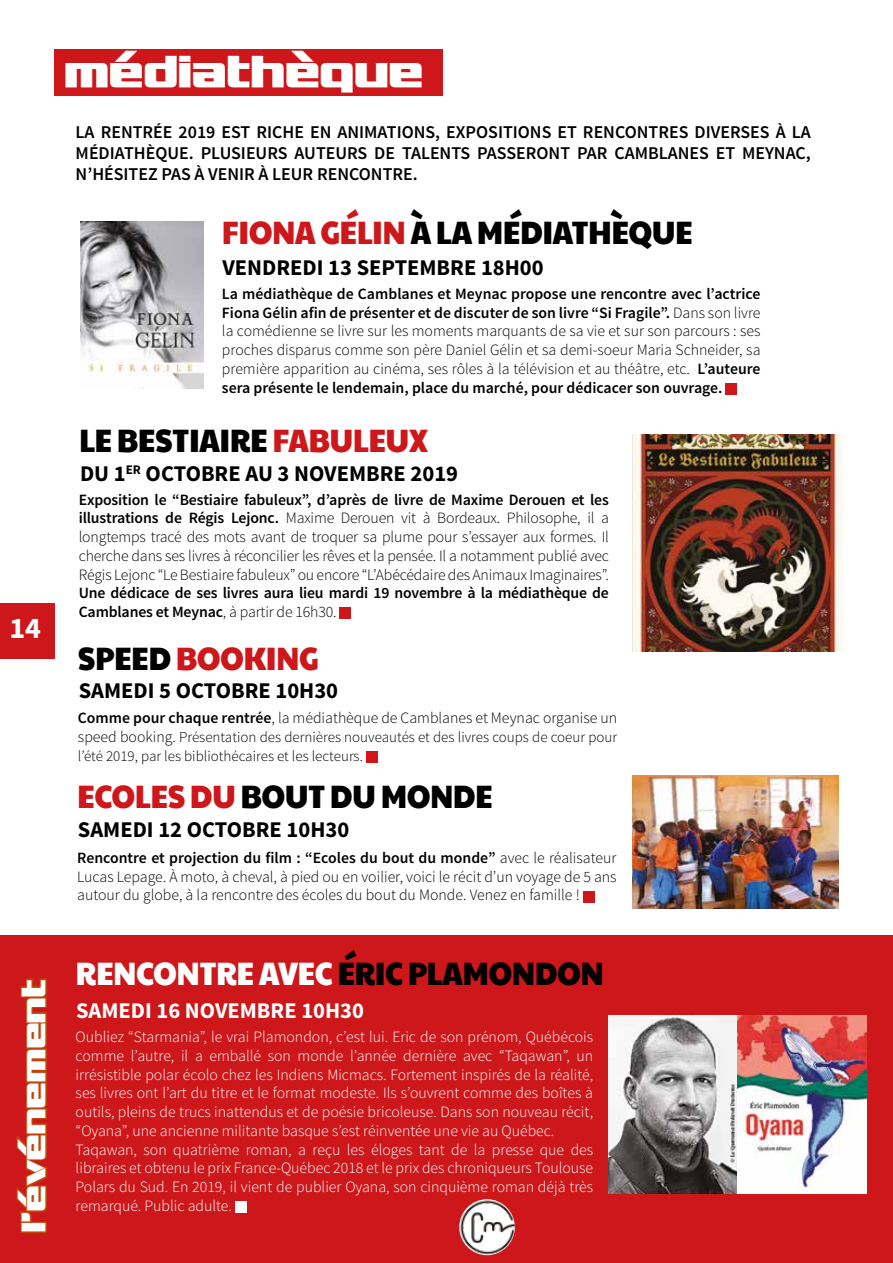
<style>
.page{position:relative;width:893px;height:1263px;background:#fff}
.page>*{position:absolute;margin:0;border:0;box-sizing:border-box;transform-origin:0 0}
.t1{font:700 42px "Interceptor";letter-spacing:.04em;color:#fff}
.t2{font:32.4px "Paytone One";letter-spacing:-.02em;color:#000;scale:.93 1}
.t3{font:32.4px "Paytone One";letter-spacing:-.02em;color:#fff;scale:.93 1}
.t4{font:32.4px "Paytone One";letter-spacing:-.02em;color:#cd171a;scale:.93 1}
.t5{font:700 31.5px "Interceptor";letter-spacing:.03em;color:#fff}
.t6{font:700 30px "Source Sans Pro";color:#fff}
.t7{font:700 22.5px "Source Sans Pro";color:#000}
.t8{font:700 22.5px "Source Sans Pro";color:#fff}
.t9{font:600 18px/21px "Source Sans Pro";color:#000;text-align:justify}
.t10{font:300 15.75px/18.8px "Source Sans Pro";color:#000;text-align:justify}
.t11{font:300 15.75px/18.8px "Source Sans Pro";color:#fff}
.t12{font:600 15.75px/18.8px "Source Sans Pro";letter-spacing:-.01em;color:#000}
.t13{font:300 15px/18.8px "Source Sans Pro";color:#000}
.s1{color:#cd171a}
.s2{font-weight:600}
.s3{font-weight:300}
.s4{color:#000}
.s5{font-size:15.75px}
</style>
<div class="page">
<div style="left:0;top:935px;width:893px;height:328px;background:#cd171a"></div>
<div style="left:54px;top:49px;width:388px;height:46px;background:#cd171a"></div>
<div style="left:339px;top:608px;width:12px;height:11px;background:#cd171a"></div>
<div style="left:366px;top:752px;width:12px;height:11px;background:#cd171a"></div>
<div style="left:235px;top:1201px;width:12px;height:12px;background:#fff"></div>
<img style="left:609px;top:1016px;width:129px;height:178px">
<div style="left:583px;top:891px;width:11px;height:12px;background:#cd171a"></div>
<img style="left:632px;top:775px;width:207px;height:133px">
<div style="left:726px;top:383px;width:11px;height:12px;background:#cd171a"></div>
<img style="left:80px;top:222px;width:123px;height:167px">
<img style="left:738px;top:1016px;width:128px;height:178px">
<img style="left:459px;top:1199px;width:56px;height:56px;border-radius:28px">
<div style="left:20px;top:1222px;width:27px;height:11px;border:3px solid #c54209"></div>
<svg style="left:16px;top:978px;width:32px;height:246px"></svg>
<div style="left:0;top:604px;width:55px;height:55px;background:#cd171a"></div>
<img style="left:633px;top:434px;width:209px;height:217px">
<h3 class="t6" style="left:9px;top:609px;width:33px">14</h3>
<h3 class="t5" style="left:13px;top:1231px;width:254px;rotate:-90deg">l’événement</h3>
<h1 class="t1" style="left:66px;top:43px;width:359px">médiathèque</h1>
<p class="t9" style="left:76px;top:122px;width:737px">LA RENTRÉE 2019 EST RICHE EN ANIMATIONS, EXPOSITIONS ET RENCONTRES DIVERSES À LA MÉDIATHÈQUE. PLUSIEURS AUTEURS DE TALENTS PASSERONT PAR CAMBLANES ET MEYNAC, N’HÉSITEZ PAS À VENIR À LEUR RENCONTRE.</p>
<h2 class="t2" style="left:222px;top:207px;width:508px"><span class="s1">FIONA GÉLIN</span> À LA MÉDIATHÈQUE</h2>
<h3 class="t7" style="left:222px;top:253px;width:323px">VENDREDI 13 SEPTEMBRE 18H00</h3>
<p class="t10" style="left:222px;top:284px;width:540px"><span class="s2">La médiathèque de Camblanes et Meynac propose une rencontre avec l’actrice Fiona Gélin afin de présenter et de discuter de son livre “Si Fragile”.</span> Dans son livre la comédienne se livre sur les moments marquants de sa vie et sur son parcours : ses proches disparus comme son père Daniel Gélin et sa demi-soeur Maria Schneider, sa première apparition au cinéma, ses rôles à la télévision et au théâtre, etc. <span class="s2">L’auteure sera présente le lendemain, place du marché, pour dédicacer son ouvrage.</span></p>
<h2 class="t2" style="left:79px;top:415px;width:377px">LE BESTIAIRE <span class="s1">FABULEUX</span></h2>
<h3 class="t7" style="left:80px;top:459px;width:380px">DU 1<sup>ER</sup> OCTOBRE AU 3 NOVEMBRE 2019</h3>
<p class="t10" style="left:79px;top:490px;width:532px"><span class="s2">Exposition le “Bestiaire fabuleux”, d’après de livre de Maxime Derouen et les illustrations de Régis Lejonc.</span> Maxime Derouen vit à Bordeaux. Philosophe, il a longtemps tracé des mots avant de troquer sa plume pour s’essayer aux formes. Il cherche dans ses livres à réconcilier les rêves et la pensée. Il a notamment publié avec Régis Lejonc “Le Bestiaire fabuleux” ou encore “L’Abécédaire des Animaux Imaginaires”.</p>
<p class="t12" style="left:79px;top:584px;width:532px">Une dédicace de ses livres aura lieu mardi 19 novembre à la médiathèque de<br>Camblanes et Meynac<span class="s3">, à partir de 16h30.</span></p>
<h2 class="t4" style="left:78px;top:632px;width:261px"><span class="s4">SPEED</span> BOOKING</h2>
<h3 class="t7" style="left:79px;top:676px;width:261px">SAMEDI 5 OCTOBRE 10H30</h3>
<p class="t10" style="left:78px;top:709px;width:541px"><span class="s2">Comme pour chaque rentrée</span>, la médiathèque de Camblanes et Meynac organise un</p>
<p class="t13" style="left:78px;top:728px;width:541px"><span class="s5">speed booking.</span> Présentation des dernières nouveautés et des livres coups de coeur pour l’été 2019, par les bibliothécaires et les lecteurs.</p>
<h2 class="t2" style="left:77px;top:771px;width:449px"><span class="s1">ECOLES DU</span> BOUT DU MONDE</h2>
<h3 class="t7" style="left:78px;top:815px;width:273px">SAMEDI 12 OCTOBRE 10H30</h3>
<p class="t10" style="left:77px;top:848px;width:541px"><span class="s2">Rencontre et projection du film : “Ecoles du bout du monde”</span> avec le réalisateur Lucas Lepage. À moto, à cheval, à pied ou en voilier, voici le récit d’un voyage de 5 ans autour du globe, à la rencontre des écoles du bout du Monde. Venez en famille !</p>
<h2 class="t3" style="left:76px;top:948px;width:570px">RENCONTRE AVEC <span class="s4">ÉRIC PLAMONDON</span></h2>
<h3 class="t8" style="left:76px;top:996px;width:289px">SAMEDI 16 NOVEMBRE 10H30</h3>
<p class="t11" style="left:76px;top:1027px;width:519px">Oubliez “Starmania”, le vrai Plamondon, c’est lui. Eric de son prénom, Québécois comme l’autre, il a emballé son monde l’année dernière avec “Taqawan”, un irrésistible polar écolo chez les Indiens Micmacs. Fortement inspirés de la réalité, ses livres ont l’art du titre et le format modeste. Ils s’ouvrent comme des boîtes à outils, pleins de trucs inattendus et de poésie bricoleuse. Dans son nouveau récit, “Oyana”, une ancienne militante basque s’est réinventée une vie au Québec.<br>Taqawan, son quatrième roman, a reçu les éloges tant de la presse que des libraires et obtenu le prix France-Québec 2018 et le prix des chroniqueurs Toulouse Polars du Sud. En 2019, il vient de publier Oyana, son cinquième roman déjà très remarqué. Public adulte.</p>
</div>
